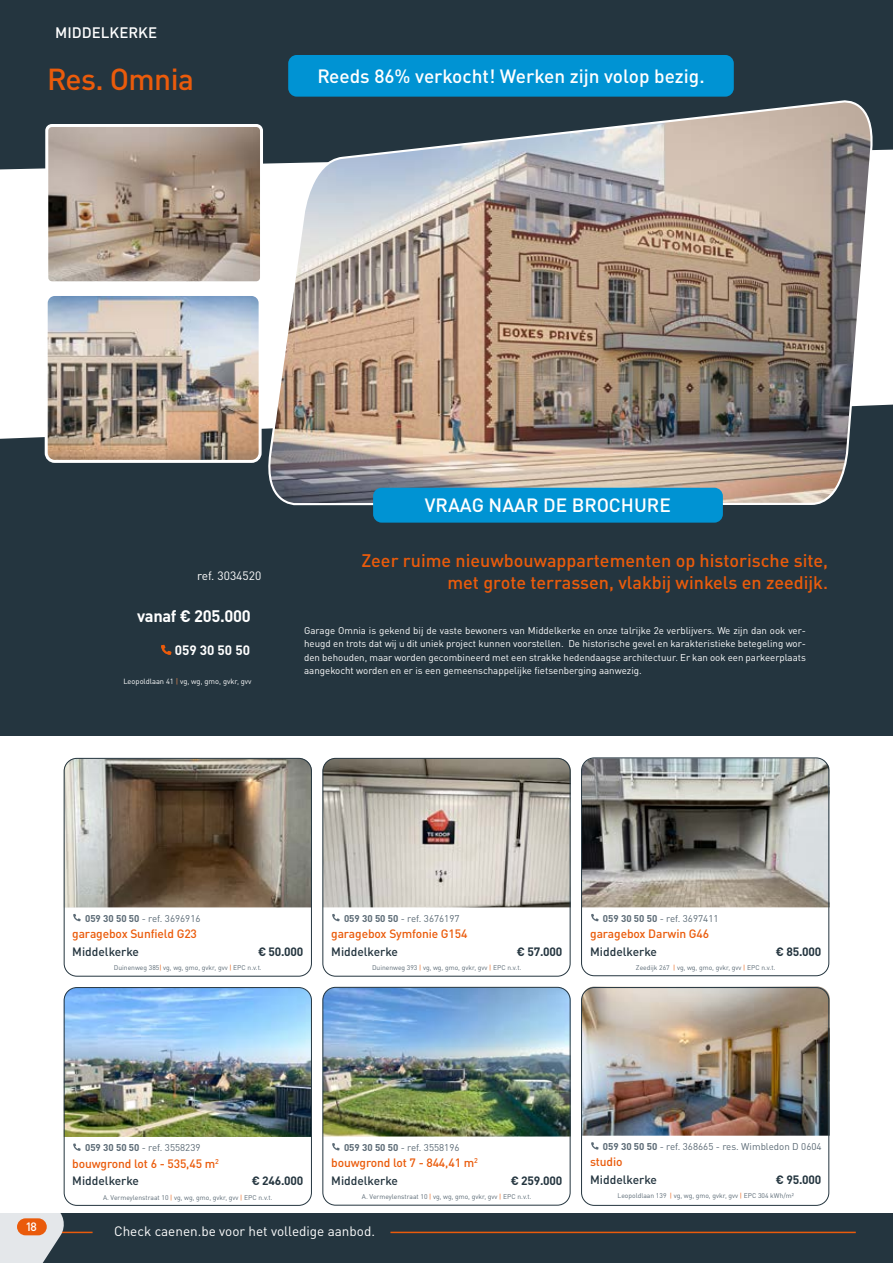
<style>
.page{position:relative;width:893px;height:1263px;background:#24353f}
.page>*{position:absolute;margin:0;border:0;box-sizing:border-box;transform-origin:0 0}
.t1{font:500 30px "DIN Pro";letter-spacing:-.02em;color:#ea5b0b}
.t2{font:500 19.05px "DIN Pro";color:#fff}
.t3{font:500 18px/21.6px "DIN Pro";color:#ea5b0b;text-align:right}
.t4{font:700 16.5px "DIN Pro";letter-spacing:-.02em;color:#fff}
.t5{font:500 15px "DIN Pro";color:#fff}
.t6{font:13.5px "DIN Pro";color:#fff}
.t7{font:700 13.5px "DIN Pro";color:#fff}
.t8{font:500 12px "DIN Pro";letter-spacing:-.01em;color:#ea5b0b}
.t9{font:500 12px "DIN Pro";color:#24353f}
.t10{font:700 12px "DIN Pro";letter-spacing:-.02em;color:#24353f}
.t11{font:12px "DIN Pro";color:#fff}
.t12{font:500 12px "DIN Pro";color:#fff}
.t13{font:9.75px/13.5px "DIN Pro";color:#fff;text-align:justify}
.t14{font:9.75px "DIN Pro";color:#5b6a75}
.t15{font:7.5px "DIN Pro";color:#fff}
.t16{font:6.75px "DIN Pro";color:#5b6a75}
.s1{color:#f39154}
.s2{font-weight:700}
.s3{color:#ea5b0b}
</style>
<div class="page">
<hr style="left:390px;top:1232px;width:466px;height:1px;background:#ea5b0b">
<hr style="left:61px;top:1232px;width:32px;height:1px;background:#ea5b0b">
<svg style="left:0;top:1213px;width:67px;height:50px"></svg>
<div style="left:17px;top:1218px;width:30px;height:17px;background:#ea5b0b;border-radius:9px"></div>
<div style="left:0;top:737px;width:893px;height:476px;background:#fff"></div>
<svg style="left:0;top:150px;width:893px;height:289px;background:#eeeff0"></svg>
<img style="left:582px;top:986px;width:248px;height:150px">
<svg style="left:591px;top:1142px;width:8px;height:7px"></svg>
<img style="left:324px;top:987px;width:247px;height:149px">
<svg style="left:332px;top:1143px;width:8px;height:7px"></svg>
<img style="left:64px;top:988px;width:248px;height:149px">
<svg style="left:73px;top:1143px;width:8px;height:8px"></svg>
<img style="left:64px;top:758px;width:248px;height:149px">
<svg style="left:73px;top:914px;width:8px;height:7px"></svg>
<img style="left:324px;top:758px;width:247px;height:149px">
<svg style="left:332px;top:914px;width:8px;height:7px"></svg>
<img style="left:583px;top:759px;width:247px;height:148px">
<svg style="left:591px;top:914px;width:8px;height:7px"></svg>
<img style="left:46px;top:294px;width:214px;height:165px">
<div style="left:45px;top:293px;width:217px;height:170px;border:3px solid #fff;border-radius:9px"></div>
<div style="left:288px;top:55px;width:446px;height:42px;background:#0093d3;border-radius:9px"></div>
<img style="left:263px;top:100px;width:612px;height:406px">
<svg style="left:161px;top:645px;width:10px;height:10px"></svg>
<div style="left:373px;top:488px;width:350px;height:35px;background:#0093d3;border-radius:9px"></div>
<img style="left:49px;top:128px;width:210px;height:152px">
<div style="left:45px;top:124px;width:218px;height:160px;border:3px solid #fff;border-radius:5px"></div>
<div style="left:64px;top:987px;width:248px;height:219px;border:1px solid #24353f;border-radius:13px"></div>
<div style="left:322px;top:987px;width:248px;height:218px;border:1px solid #24353f;border-radius:13px"></div>
<div style="left:322px;top:758px;width:248px;height:218px;border:1px solid #24353f;border-radius:13px"></div>
<div style="left:64px;top:758px;width:248px;height:218px;border:1px solid #24353f;border-radius:13px"></div>
<div style="left:581px;top:757px;width:248px;height:219px;border:1px solid #24353f;border-radius:13px"></div>
<div style="left:581px;top:987px;width:248px;height:219px;border:1px solid #24353f;border-radius:13px"></div>
<h3 class="t5" style="left:55px;top:20px;width:103px">MIDDELKERKE</h3>
<h1 class="t1" style="left:47px;top:55px;width:148px">Res. Omnia</h1>
<h2 class="t2" style="left:317px;top:60px;width:389px">Reeds 86% verkocht! Werken zijn volop bezig.</h2>
<p class="t11" style="left:197px;top:566px;width:66px">ref. 3034520</p>
<h3 class="t4" style="left:137px;top:602px;width:115px">vanaf € 205.000</h3>
<h3 class="t7" style="left:175px;top:638px;width:77px">059 30 50 50</h3>
<p class="t15" style="left:123px;top:676px;width:130px">Leopoldlaan 41 <span class="s1">|</span> vg, wg, gmo, gvkr, gvv</p>
<h2 class="t2" style="left:425px;top:490px;width:247px">VRAAG NAAR DE BROCHURE</h2>
<h3 class="t3" style="left:361px;top:548px;width:468px">Zeer ruime nieuwbouwappartementen op historische site, met grote terrassen, vlakbij winkels en zeedijk.</h3>
<p class="t13" style="left:304px;top:622px;width:503px">Garage Omnia is gekend bij de vaste bewoners van Middelkerke en onze talrijke 2e verblijvers. We zijn dan ook ver&shy;heugd en trots dat wij u dit uniek project kunnen voorstellen. De historische gevel en karakteristieke betegeling wor&shy;den behouden, maar worden gecombineerd met een strakke hedendaagse architectuur. Er kan ook een parkeerplaats aangekocht worden en er is een gemeenschappelijke fietsenberging aanwezig.</p>
<p class="t14" style="left:85px;top:910px;width:117px"><span class="s2">059 30 50 50</span> - ref. 3696916</p>
<p class="t14" style="left:344px;top:910px;width:117px"><span class="s2">059 30 50 50</span> - ref. 3676197</p>
<p class="t14" style="left:603px;top:910px;width:117px"><span class="s2">059 30 50 50</span> - ref. 3697411</p>
<p class="t8" style="left:72px;top:924px;width:126px">garagebox Sunfield G23</p>
<p class="t16" style="left:114px;top:962px;width:149px">Duinenweg 385<span class="s3">|</span> vg, wg, gmo, gvkr, gvv <span class="s3">|</span> EPC n.v.t.</p>
<p class="t9" style="left:72px;top:942px;width:68px">Middelkerke</p>
<p class="t10" style="left:258px;top:941px;width:47px">€ 50.000</p>
<p class="t8" style="left:331px;top:924px;width:138px">garagebox Symfonie G154</p>
<p class="t16" style="left:372px;top:962px;width:151px">Duinenweg 393 <span class="s3">|</span> vg, wg, gmo, gvkr, gvv <span class="s3">|</span> EPC n.v.t.</p>
<p class="t9" style="left:331px;top:942px;width:68px">Middelkerke</p>
<p class="t10" style="left:517px;top:941px;width:47px">€ 57.000</p>
<p class="t8" style="left:590px;top:924px;width:120px">garagebox Darwin G46</p>
<p class="t16" style="left:636px;top:962px;width:141px">Zeedijk 267 <span class="s3">|</span> vg, wg, gmo, gvkr, gvv <span class="s3">|</span> EPC n.v.t.</p>
<p class="t9" style="left:590px;top:942px;width:68px">Middelkerke</p>
<p class="t10" style="left:776px;top:941px;width:47px">€ 85.000</p>
<p class="t12" style="left:26px;top:1217px;width:13px">18</p>
<p class="t14" style="left:85px;top:1140px;width:117px"><span class="s2">059 30 50 50</span> - ref. 3558239</p>
<p class="t14" style="left:344px;top:1140px;width:117px"><span class="s2">059 30 50 50</span> - ref. 3558196</p>
<p class="t14" style="left:603px;top:1139px;width:220px"><span class="s2">059 30 50 50</span> - ref. 368665 - res. Wimbledon D 0604</p>
<p class="t8" style="left:72px;top:1153px;width:148px">bouwgrond lot 6 - 535,45 m<sup>2</sup></p>
<p class="t16" style="left:103px;top:1192px;width:171px">A. Vermeylenstraat 10 <span class="s3">|</span> vg, wg, gmo, gvkr, gvv <span class="s3">|</span> EPC n.v.t.</p>
<p class="t9" style="left:72px;top:1171px;width:68px">Middelkerke</p>
<p class="t10" style="left:252px;top:1171px;width:53px">€ 246.000</p>
<p class="t8" style="left:331px;top:1153px;width:148px">bouwgrond lot 7 - 844,41 m<sup>2</sup></p>
<p class="t16" style="left:362px;top:1191px;width:171px">A. Vermeylenstraat 10 <span class="s3">|</span> vg, wg, gmo, gvkr, gvv <span class="s3">|</span> EPC n.v.t.</p>
<p class="t9" style="left:331px;top:1171px;width:68px">Middelkerke</p>
<p class="t10" style="left:511px;top:1170px;width:53px">€ 259.000</p>
<p class="t8" style="left:590px;top:1152px;width:34px">studio</p>
<p class="t16" style="left:617px;top:1191px;width:178px">Leopoldlaan 139 <span class="s3">|</span> vg, wg, gmo, gvkr, gvv <span class="s3">|</span> EPC 304 kWh/m²</p>
<p class="t9" style="left:590px;top:1170px;width:68px">Middelkerke</p>
<p class="t10" style="left:776px;top:1170px;width:47px">€ 95.000</p>
<h3 class="t6" style="left:114px;top:1220px;width:262px">Check caenen.be voor het volledige aanbod.</h3>
</div>
